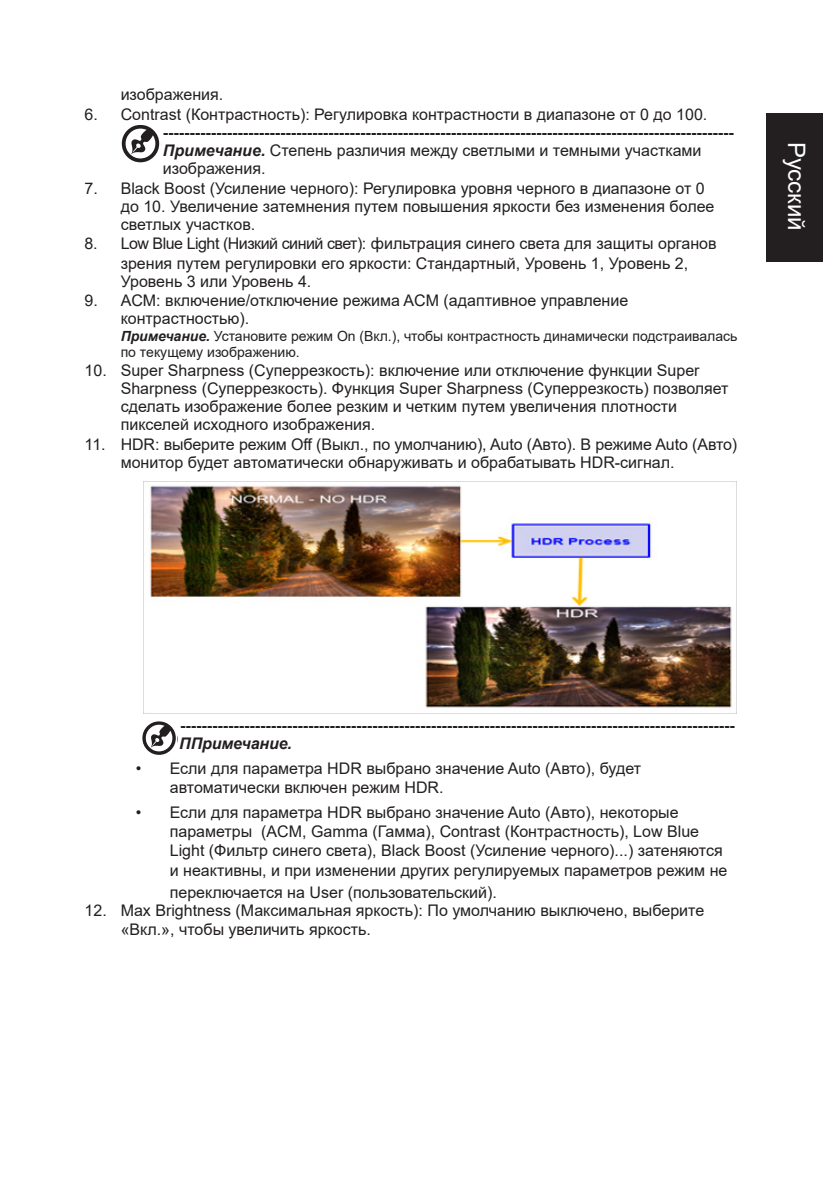
<style>
.page{position:relative;width:823px;height:1191px;background:#fff}
.page>*{position:absolute;margin:0;border:0;box-sizing:border-box;transform-origin:0 0}
.t1{font:24px "Arial";color:#fff}
.t2{font:16px/18px "Arial";color:#231f20}
._10_left_body{font:700 16px/18px "Arial";color:#231f20}
.t3{font:14px/16px "Arial";letter-spacing:-.005em;color:#231f20}
.s1{font-weight:700}
.s2{font-weight:700;font-style:italic}
.s3{font-style:italic}
</style>
<div class="page">
<div style="left:765px;top:113px;width:57px;height:149px;background:#231f20"></div>
<svg style="left:122px;top:125px;width:38px;height:38px"></svg>
<img style="left:143px;top:481px;width:594px;height:233px">
<svg style="left:142px;top:722px;width:34px;height:33px"></svg>
<p class="t2" style="left:121px;top:85px;width:104px">изображения.</p>
<p class="t2" style="left:163px;top:105px;width:572px;text-indent:-78px">6. Contrast (Контрастность): Регулировка контрастности в диапазоне от 0 до 100. <span class="s1">‑---------------------------------------------------------------------------------------------------------- </span><span class="s2">Примечание.</span> Степень различия между светлыми и темными участками изображения.</p>
<p class="t2" style="left:121px;top:179px;width:595px;text-indent:-36px">7. Black Boost (Усиление черного): Регулировка уровня черного в диапазоне от 0 до 10. Увеличение затемнения путем повышения яркости без изменения более светлых участков.</p>
<p class="t2" style="left:121px;top:234px;width:597px;line-height:18.6px;text-indent:-36px">8. Low Blue Light (Низкий синий свет): фильтрация синего света для защиты органов зрения путем регулировки его яркости: Стандартный, Уровень 1, Уровень 2,<br>Уровень 3 или Уровень 4.</p>
<p class="t2" style="left:121px;top:291px;width:509px;text-indent:-36px">9. ACM: включение/отключение режима ACM (адаптивное управление контрастностью).</p>
<p class="t3" style="left:121px;top:327px;width:617px"><span class="s2">Примечание.</span> Установите режим On (Вкл.), чтобы контрастность динамически подстраивалась по текущему изображению.</p>
<p class="t2" style="left:121px;top:361px;width:609px;text-indent:-36px">10. Super Sharpness (Суперрезкость): включение или отключение функции Super Sharpness (Суперрезкость). Функция Super Sharpness (Суперрезкость) позволяет сделать изображение более резким и четким путем увеличения плотности пикселей исходного изображения.</p>
<p class="t2" style="left:121px;top:435px;width:617px;text-indent:-36px">11. HDR: выберите режим Off (Выкл., по умолчанию), Auto (Авто). В режиме Auto (Авто) монитор будет автоматически обнаруживать и обрабатывать HDR-сигнал.</p>
<h1 class="t1" style="left:812px;top:142px;width:91px;rotate:90deg">Pусский</h1>
<p class="_10_left_body" style="left:179px;top:716px;width:557px">‑-------------------------------------------------------------------------------------------------------<br><span class="s3">ППримечание.</span></p>
<p class="t2" style="left:170px;top:758px;width:472px;line-height:19.2px;text-indent:-34px">• Если для параметра HDR выбрано значение Auto (Авто), будет автоматически включен режим HDR.</p>
<p class="t2" style="left:170px;top:802px;width:559px;line-height:19.2px;text-indent:-34px">• Если для параметра HDR выбрано значение Auto (Авто), некоторые параметры (ACM, Gamma (Гамма), Contrast (Контрастность), Low Blue Light (Фильтр синего света), Black Boost (Усиление черного)...) затеняются и неактивны, и при изменении других регулируемых параметров режим не</p>
<p class="t2" style="left:170px;top:883px;width:328px">переключается на User (пользовательский).</p>
<p class="t2" style="left:121px;top:900px;width:584px;line-height:19px;text-indent:-36px">12. Max Brightness (Максимальная яркость): По умолчанию выключено, выберите «Вкл.», чтобы увеличить яркость.</p>
</div>
